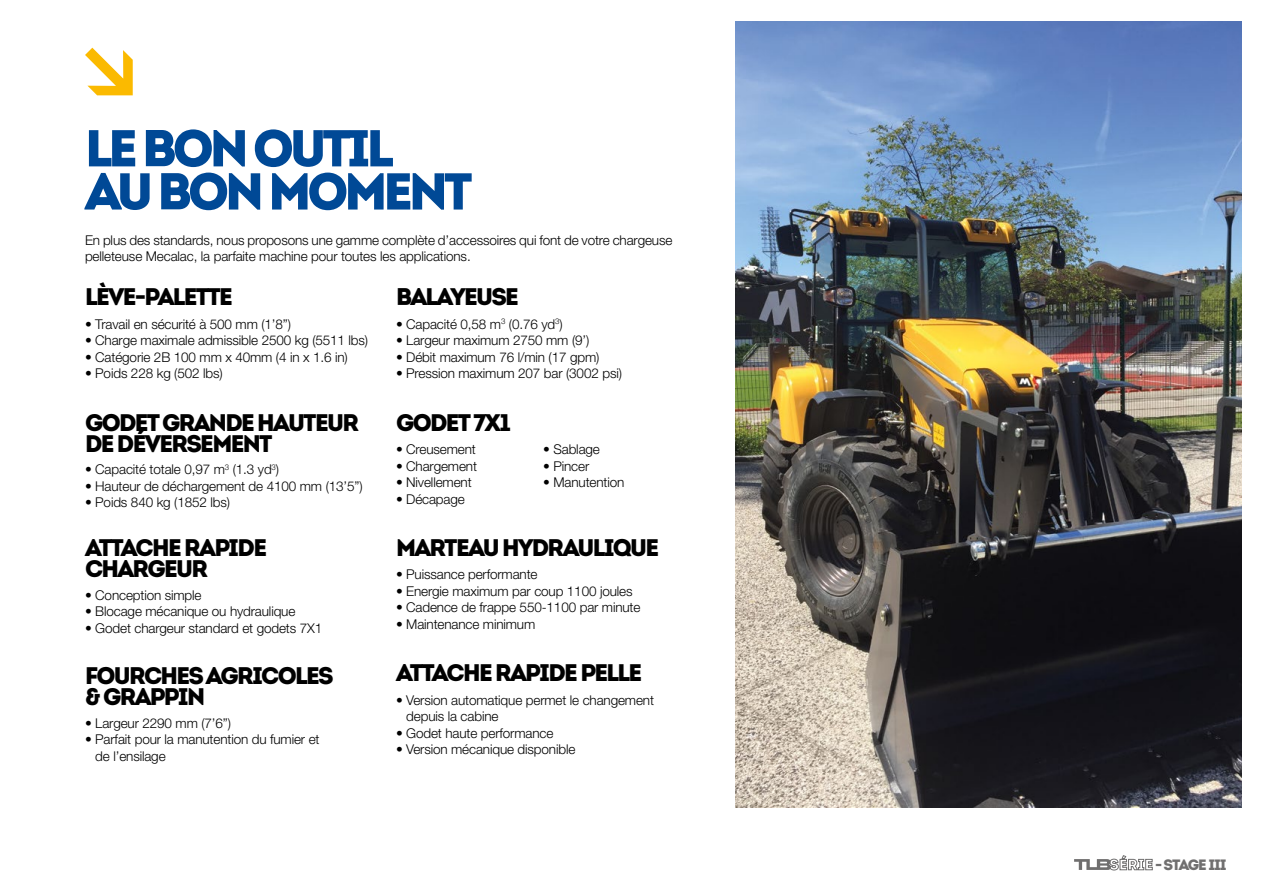
<style>
.page{position:relative;width:1263px;height:893px;background:#fff}
.page>*{position:absolute;margin:0;border:0;box-sizing:border-box;transform-origin:0 0}
.t1{font:900 51.75px/43.2px "Intro";letter-spacing:-.08em;color:#004996}
.t2{font:900 24px/21px "Intro";letter-spacing:-.07em;color:#000}
.t3{font:900 15px "Intro";letter-spacing:-.075em;color:#706f6f}
.t4{font:300 13.5px/16.5px "Helvetica Neue LT Pro";letter-spacing:-.01em;color:#000}
</style>
<div class="page">
<img style="left:736px;top:21px;width:506px;height:787px">
<svg style="left:85px;top:48px;width:48px;height:47px"></svg>
<svg style="left:1074px;top:855px;width:78px;height:15px"></svg>
<h1 class="t1" style="left:85px;top:126px;width:389px">LE BON OUTIL<br>AU BON MOMENT</h1>
<p class="t4" style="left:85px;top:231px;width:589px">En plus des standards, nous proposons une gamme complète d’accessoires qui font de votre chargeuse pelleteuse Mecalac, la parfaite machine pour toutes les applications.</p>
<h2 class="t2" style="left:85px;top:286px;width:149px">LÈVE-PALETTE</h2>
<p class="t4" style="left:85px;top:315px;width:207px">• Travail en sécurité à 500 mm (1’8”)</p>
<p class="t4" style="left:85px;top:332px;width:285px">• Charge maximale admissible 2500 kg (5511 lbs)</p>
<p class="t4" style="left:85px;top:348px;width:264px">• Catégorie 2B 100 mm x 40mm (4 in x 1.6 in)</p>
<p class="t4" style="left:85px;top:365px;width:139px">• Poids 228 kg (502 lbs)</p>
<h2 class="t2" style="left:85px;top:412px;width:275px">GODET GRANDE HAUTEUR<br>DE DÉVERSEMENT</h2>
<p class="t4" style="left:85px;top:461px;width:196px">• Capacité totale 0,97 m<sup>3</sup> (1.3 yd<sup>3</sup>)</p>
<p class="t4" style="left:85px;top:477px;width:279px">• Hauteur de déchargement de 4100 mm (13’5”)</p>
<p class="t4" style="left:85px;top:494px;width:147px">• Poids 840 kg (1852 lbs)</p>
<h2 class="t2" style="left:85px;top:537px;width:184px">ATTACHE RAPIDE<br>CHARGEUR</h2>
<p class="t4" style="left:85px;top:586px;width:118px">• Conception simple</p>
<p class="t4" style="left:85px;top:603px;width:212px">• Blocage mécanique ou hydraulique</p>
<p class="t4" style="left:85px;top:619px;width:239px">• Godet chargeur standard et godets 7X1</p>
<h2 class="t2" style="left:85px;top:665px;width:250px">FOURCHES AGRICOLES &amp; GRAPPIN</h2>
<p class="t4" style="left:85px;top:714px;width:147px">• Largeur 2290 mm (7’6”)</p>
<p class="t4" style="left:95px;top:731px;width:226px;text-indent:-10px">• Parfait pour la manutention du fumier et de l’ensilage</p>
<h2 class="t2" style="left:396px;top:286px;width:124px">BALAYEUSE</h2>
<p class="t4" style="left:396px;top:315px;width:168px">• Capacité 0,58 m<sup>3</sup> (0.76 yd<sup>3</sup>)</p>
<p class="t4" style="left:396px;top:332px;width:195px">• Largeur maximum 2750 mm (9’)</p>
<p class="t4" style="left:396px;top:348px;width:205px">• Débit maximum 76 l/min (17 gpm)</p>
<p class="t4" style="left:396px;top:365px;width:227px">• Pression maximum 207 bar (3002 psi)</p>
<h2 class="t2" style="left:396px;top:412px;width:116px">GODET 7X1</h2>
<p class="t4" style="left:396px;top:441px;width:81px">• Creusement</p>
<p class="t4" style="left:396px;top:457px;width:83px">• Chargement</p>
<p class="t4" style="left:396px;top:474px;width:77px">• Nivellement</p>
<p class="t4" style="left:396px;top:490px;width:70px">• Décapage</p>
<p class="t4" style="left:543px;top:441px;width:58px">• Sablage</p>
<p class="t4" style="left:543px;top:457px;width:48px">• Pincer</p>
<p class="t4" style="left:543px;top:474px;width:83px">• Manutention</p>
<h2 class="t2" style="left:396px;top:537px;width:265px">MARTEAU HYDRAULIQUE</h2>
<p class="t4" style="left:396px;top:566px;width:143px">• Puissance performante</p>
<p class="t4" style="left:396px;top:582px;width:238px">• Energie maximum par coup 1100 joules</p>
<p class="t4" style="left:396px;top:599px;width:246px">• Cadence de frappe 550-1100 par minute</p>
<p class="t4" style="left:396px;top:615px;width:141px">• Maintenance minimum</p>
<h2 class="t2" style="left:396px;top:662px;width:248px">ATTACHE RAPIDE PELLE</h2>
<p class="t4" style="left:406px;top:691px;width:249px;text-indent:-10px">• Version automatique permet le changement depuis la cabine</p>
<p class="t4" style="left:396px;top:724px;width:159px">• Godet haute performance</p>
<p class="t4" style="left:396px;top:741px;width:181px">• Version mécanique disponible</p>
<p class="t3" style="left:1155px;top:855px;width:73px">- STAGE III</p>
</div>
